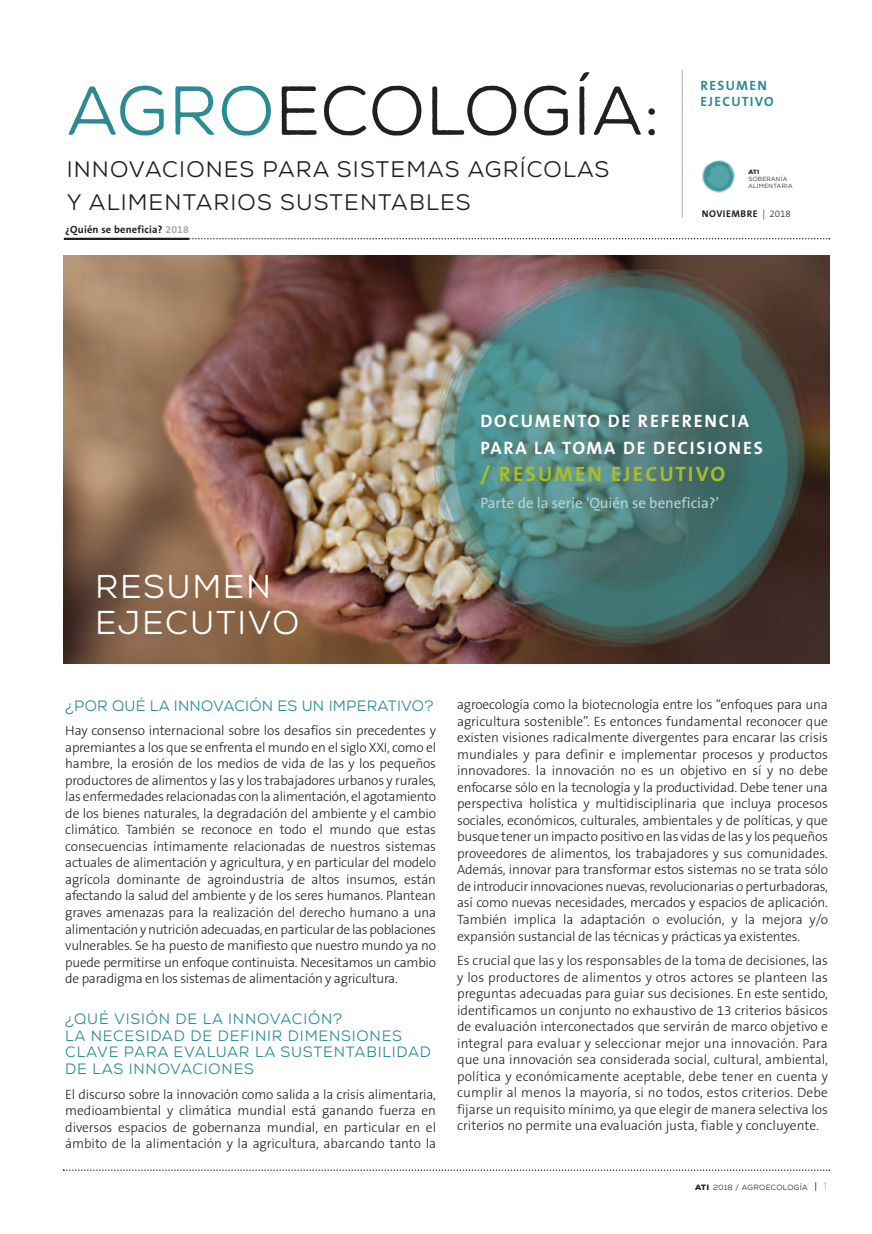
<style>
.page{position:relative;width:872px;height:1234px;background:#fff}
.page>*{position:absolute;margin:0;border:0;box-sizing:border-box;transform-origin:0 0}
.t1{font:69px "Nexa Rust Sans";letter-spacing:.01em;color:#231f20}
.t2{font:33px/36px "Nexa Rust Sans";letter-spacing:.05em;color:#fff}
.t3{font:22.5px/33px "Nexa Rust Sans";letter-spacing:.05em;color:#231f20}
.t4{font:700 21px "The Sans B7";letter-spacing:.1em;color:#a9bd27}
.t5{font:700 18px/27px "The Sans B7";letter-spacing:.1em;color:#fff}
.t6{font:15px/16.5px "Nexa Rust Sans";letter-spacing:.05em;color:#2a8c92}
.t7{font:15px "Nexa Rust Sans";letter-spacing:.015em;color:#2a8c92}
.t8{font:15px "The Sans B5 Plain";color:#b6d4d7}
.t9{font:300 13.5px/16.5px "The Sans B3";letter-spacing:-.015em;color:#231f20;text-align:justify}
.t10{font:700 13.5px/16.5px "The Sans B7";letter-spacing:.1em;color:#2a8c92}
.t11{font:700 10.5px "The Sans B7";letter-spacing:.02em;color:#231f20}
.t12{font:700 9.75px "The Sans B7";letter-spacing:.05em;color:#231f20}
.t13{font:7.5px "Nexa Rust Sans";letter-spacing:.05em;color:#231f20}
.t14{font:6px/6.8px "Nexa Rust Sans";letter-spacing:.05em;color:#231f20}
.t15{font:6px "Nexa Rust Sans Black 01";color:#231f20}
.s1{color:#2a8c92}
.s2{color:#a8a9ad}
.s3{font-family:"The Sans B3";font-weight:300}
.s4{font-weight:900}
.s5{font-size:10.5px}
.s6{font-family:"DIN";font-weight:300;font-size:10.5px;color:#7db3b8}
</style>
<div class="page">
<img style="left:64px;top:255px;width:765px;height:408px">
<svg style="left:189px;top:238px;width:641px;height:1px"></svg>
<svg style="left:63px;top:1169px;width:767px;height:1px"></svg>
<hr style="left:682px;top:70px;width:1px;height:147px;background:#a8a9ad">
<img style="left:702px;top:160px;width:33px;height:33px">
<hr style="left:64px;top:238px;width:125px;height:2px;background:#231f20">
<h1 class="t1" style="left:67px;top:86px;width:594px"><span class="s1">AGRO</span>ECOLOGÍA:</h1>
<h3 class="t3" style="left:67px;top:155px;width:544px">INNOVACIONES PARA SISTEMAS AGRÍCOLAS<br>Y ALIMENTARIOS SUSTENTABLES</h3>
<p class="t11" style="left:65px;top:224px;width:125px">¿Quién se beneficia? <span class="s2">2018</span></p>
<p class="t10" style="left:700px;top:77px;width:75px">RESUMEN<br>EJECUTIVO</p>
<p class="t15" style="left:748px;top:170px;width:13px">ati</p>
<p class="t14" style="left:748px;top:176px;width:46px">SOBERANÍA<br>ALIMENTARIA</p>
<p class="t12" style="left:702px;top:209px;width:90px">NOVIEMBRE <span class="s3">| 2018</span></p>
<h3 class="t5" style="left:480px;top:408px;width:284px">DOCUMENTO DE REFERENCIA<br>PARA LA TOMA DE DECISIONES</h3>
<h3 class="t4" style="left:480px;top:463px;width:246px">/ RESUMEN EJECUTIVO</h3>
<p class="t8" style="left:480px;top:495px;width:240px">Parte de la serie ‘Quién se beneficia?’</p>
<h2 class="t2" style="left:95px;top:572px;width:206px">RESUMEN<br>EJECUTIVO</h2>
<p class="t7" style="left:65px;top:700px;width:369px">¿POR QUÉ LA INNOVACIÓN ES UN IMPERATIVO?</p>
<p class="t9" style="left:65px;top:723px;width:372px">Hay consenso internacional sobre los desafíos sin precedentes y apremiantes a los que se enfrenta el mundo en el siglo XXI, como el hambre, la erosión de los medios de vida de las y los pequeños productores de alimentos y las y los trabajadores urbanos y rurales, las enfermedades relacionadas con la alimentación, el agotamiento de los bienes naturales, la degradación del ambiente y el cambio climático. También se reconoce en todo el mundo que estas consecuencias íntimamente relacionadas de nuestros sistemas actuales de alimentación y agricultura, y en particular del modelo agrícola dominante de agroindustria de altos insumos, están afectando la salud del ambiente y de los seres humanos. Plantean graves amenazas para la realización del derecho humano a una alimentación y nutrición adecuadas, en particular de las poblaciones vulnerables. Se ha puesto de manifiesto que nuestro mundo ya no puede permitirse un enfoque continuista. Necesitamos un cambio de paradigma en los sistemas de alimentación y agricultura.</p>
<p class="t6" style="left:65px;top:1012px;width:367px">¿QUÉ VISIÓN DE LA INNOVACIÓN?<br>LA NECESIDAD DE DEFINIR DIMENSIONES<br>CLAVE PARA EVALUAR LA SUSTENTABILIDAD<br>DE LAS INNOVACIONES</p>
<p class="t9" style="left:65px;top:1086px;width:372px">El discurso sobre la innovación como salida a la crisis alimentaria, medioambiental y climática mundial está ganando fuerza en diversos espacios de gobernanza mundial, en particular en el ámbito de la alimentación y la agricultura, abarcando tanto la</p>
<p class="t9" style="left:457px;top:696px;width:372px">agroecología como la biotecnología entre los “enfoques para una agricultura sostenible”. Es entonces fundamental reconocer que existen visiones radicalmente divergentes para encarar las crisis mundiales y para definir e implementar procesos y productos innovadores. la innovación no es un objetivo en sí y no debe enfocarse sólo en la tecnología y la productividad. Debe tener una perspectiva holística y multidisciplinaria que incluya procesos sociales, económicos, culturales, ambientales y de políticas, y que busque tener un impacto positivo en las vidas de las y los pequeños proveedores de alimentos, los trabajadores y sus comunidades.<br>Además, innovar para transformar estos sistemas no se trata sólo de introducir innovaciones nuevas, revolucionarias o perturbadoras, así como nuevas necesidades, mercados y espacios de aplicación.<br>También implica la adaptación o evolución, y la mejora y/o expansión sustancial de las técnicas y prácticas ya existentes.</p>
<p class="t9" style="left:457px;top:952px;width:372px">Es crucial que las y los responsables de la toma de decisiones, las y los productores de alimentos y otros actores se planteen las preguntas adecuadas para guiar sus decisiones. En este sentido, identificamos un conjunto no exhaustivo de 13 criterios básicos de evaluación interconectados que servirán de marco objetivo e integral para evaluar y seleccionar mejor una innovación. Para que una innovación sea considerada social, cultural, ambiental, política y económicamente aceptable, debe tener en cuenta y cumplir al menos la mayoría, si no todos, estos criterios. Debe fijarse un requisito mínimo, ya que elegir de manera selectiva los criterios no permite una evaluación justa, fiable y concluyente.</p>
<p class="t13" style="left:695px;top:1184px;width:134px"><span class="s4">ATI</span> 2018 / AGROECOLOGÍA <span class="s5">|</span> <span class="s6">1</span></p>
</div>
